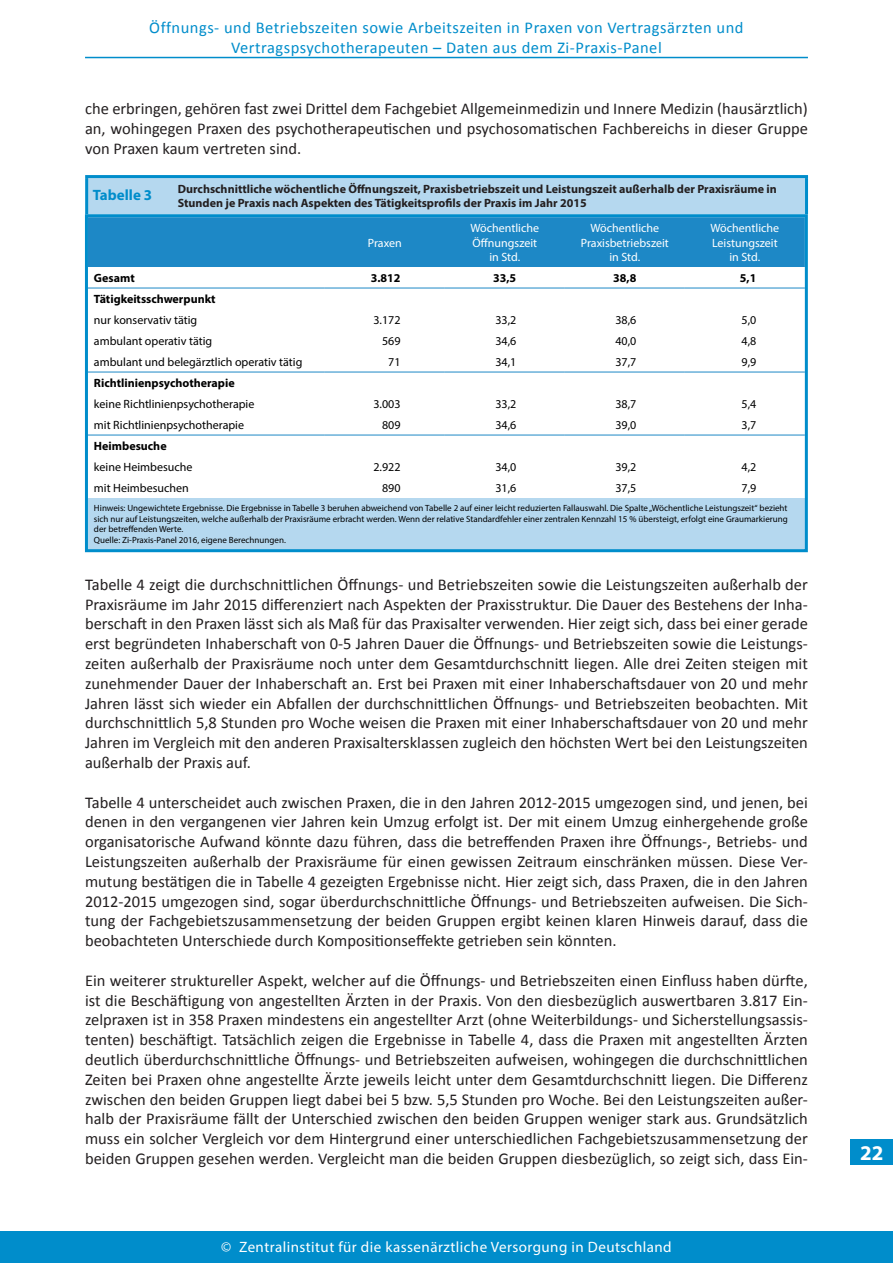
<style>
.page{position:relative;width:893px;height:1263px;background:#fff}
.page>*{position:absolute;margin:0;border:0;box-sizing:border-box;transform-origin:0 0}
.t1{font:700 21px "Myriad Pro";color:#fff}
.t2{font:16.5px/19.8px "Calibri";color:#231f20;text-align:justify}
.t3{font:16.5px/19.8px "Calibri";letter-spacing:.03em;color:#008dcb;text-align:center}
.t4{font:15px "Myriad Pro";letter-spacing:.03em;color:#fff}
.t5{font:700 15px "Myriad Pro";color:#008dcb}
.t6{font:12px "Myriad Pro";color:#000001}
.t7{font:700 12px/14.4px "Myriad Pro";color:#231f20}
.t8{font:12px/14.4px "Myriad Pro";color:#fff;text-align:center}
.t9{font:700 12px "Myriad Pro";color:#000001}
.t10{font:9px/10.8px "Myriad Pro";color:#000001}
</style>
<div class="page">
<div style="left:0;top:1231px;width:893px;height:32px;background:#008dcb"></div>
<hr style="left:85px;top:57px;width:723px;height:1px;background:#008dcb">
<div style="left:850px;top:1140px;width:43px;height:25px;background:#008dcb"></div>
<div style="left:89px;top:218px;width:715px;height:49px;background:#1d88c6"></div>
<svg style="left:89px;top:287px;width:715px;height:148px"></svg>
<div style="left:88px;top:498px;width:717px;height:51px;background:#b5d8ef"></div>
<hr style="left:88px;top:288px;width:237px;height:1px;background:#1d88c6">
<hr style="left:325px;top:288px;width:120px;height:1px;background:#1d88c6">
<hr style="left:445px;top:288px;width:120px;height:1px;background:#1d88c6">
<hr style="left:565px;top:288px;width:120px;height:1px;background:#1d88c6">
<hr style="left:685px;top:288px;width:120px;height:1px;background:#1d88c6">
<hr style="left:88px;top:372px;width:237px;height:1px;background:#1d88c6">
<hr style="left:325px;top:372px;width:120px;height:1px;background:#1d88c6">
<hr style="left:445px;top:372px;width:120px;height:1px;background:#1d88c6">
<hr style="left:565px;top:372px;width:120px;height:1px;background:#1d88c6">
<hr style="left:685px;top:372px;width:120px;height:1px;background:#1d88c6">
<hr style="left:88px;top:435px;width:237px;height:1px;background:#1d88c6">
<hr style="left:325px;top:435px;width:120px;height:1px;background:#1d88c6">
<hr style="left:445px;top:435px;width:120px;height:1px;background:#1d88c6">
<hr style="left:565px;top:435px;width:120px;height:1px;background:#1d88c6">
<hr style="left:685px;top:435px;width:120px;height:1px;background:#1d88c6">
<div style="left:85px;top:214px;width:723px;height:338px;border:3px solid #008dcb"></div>
<div style="left:87px;top:177px;width:719px;height:37px;background:#b5d8ef"></div>
<hr style="left:85px;top:175px;width:723px;height:3px;background:#008dcb">
<hr style="left:85px;top:178px;width:3px;height:36px;background:#008dcb">
<hr style="left:805px;top:178px;width:3px;height:36px;background:#008dcb">
<p class="t3" style="left:149px;top:17px;width:596px">Öffnungs- und Betriebszeiten sowie Arbeitszeiten in Praxen von Vertragsärzten und<br>Vertragspsychotherapeuten – Daten aus dem Zi-Praxis-Panel</p>
<p class="t2" style="left:85px;top:99px;width:724px">che erbringen, gehören fast zwei Drittel dem Fachgebiet Allgemeinmedizin und Innere Medizin (hausärztlich) an, wohingegen Praxen des psychotherapeutischen und psychosomatischen Fachbereichs in dieser Gruppe von Praxen kaum vertreten sind.</p>
<p class="t5" style="left:93px;top:185px;width:61px">Tabelle 3</p>
<p class="t7" style="left:178px;top:181px;width:601px">Durchschnittliche wöchentliche Öffnungszeit, Praxisbetriebszeit und Leistungszeit außerhalb der Praxisräume in<br>Stunden je Praxis nach Aspekten des Tätigkeitsprofils der Praxis im Jahr 2015</p>
<p class="t8" style="left:368px;top:235px;width:35px">Praxen</p>
<p class="t8" style="left:470px;top:221px;width:70px">Wöchentliche<br>Öffnungszeit in Std.</p>
<p class="t8" style="left:581px;top:221px;width:89px">Wöchentliche<br>Praxisbetriebszeit in Std.</p>
<p class="t8" style="left:710px;top:221px;width:70px">Wöchentliche<br>Leistungszeit in Std.</p>
<p class="t9" style="left:94px;top:270px;width:42px">Gesamt</p>
<p class="t9" style="left:371px;top:270px;width:31px">3.812</p>
<p class="t9" style="left:493px;top:270px;width:25px">33,5</p>
<p class="t9" style="left:613px;top:270px;width:25px">38,8</p>
<p class="t9" style="left:740px;top:270px;width:18px">5,1</p>
<p class="t9" style="left:94px;top:291px;width:123px">Tätigkeitsschwerpunkt</p>
<p class="t6" style="left:94px;top:313px;width:105px">nur konservativ tätig</p>
<p class="t6" style="left:373px;top:313px;width:29px">3.172</p>
<p class="t6" style="left:495px;top:313px;width:22px">33,2</p>
<p class="t6" style="left:615px;top:313px;width:22px">38,6</p>
<p class="t6" style="left:741px;top:313px;width:16px">5,0</p>
<p class="t6" style="left:94px;top:334px;width:120px">ambulant operativ tätig</p>
<p class="t6" style="left:382px;top:334px;width:20px">569</p>
<p class="t6" style="left:495px;top:334px;width:22px">34,6</p>
<p class="t6" style="left:615px;top:334px;width:22px">40,0</p>
<p class="t6" style="left:741px;top:334px;width:16px">4,8</p>
<p class="t6" style="left:94px;top:355px;width:210px">ambulant und belegärztlich operativ tätig</p>
<p class="t6" style="left:388px;top:355px;width:14px">71</p>
<p class="t6" style="left:495px;top:355px;width:22px">34,1</p>
<p class="t6" style="left:615px;top:355px;width:22px">37,7</p>
<p class="t6" style="left:741px;top:355px;width:16px">9,9</p>
<p class="t9" style="left:94px;top:375px;width:142px">Richtlinienpsychotherapie</p>
<p class="t6" style="left:94px;top:397px;width:162px">keine Richtlinienpsychotherapie</p>
<p class="t6" style="left:373px;top:397px;width:29px">3.003</p>
<p class="t6" style="left:495px;top:397px;width:22px">33,2</p>
<p class="t6" style="left:615px;top:397px;width:22px">38,7</p>
<p class="t6" style="left:741px;top:397px;width:16px">5,4</p>
<p class="t6" style="left:94px;top:418px;width:152px">mit Richtlinienpsychotherapie</p>
<p class="t6" style="left:382px;top:418px;width:20px">809</p>
<p class="t6" style="left:495px;top:418px;width:22px">34,6</p>
<p class="t6" style="left:615px;top:418px;width:22px">39,0</p>
<p class="t6" style="left:741px;top:418px;width:16px">3,7</p>
<p class="t9" style="left:94px;top:438px;width:74px">Heimbesuche</p>
<p class="t6" style="left:94px;top:460px;width:100px">keine Heimbesuche</p>
<p class="t6" style="left:373px;top:460px;width:29px">2.922</p>
<p class="t6" style="left:495px;top:460px;width:22px">34,0</p>
<p class="t6" style="left:615px;top:460px;width:22px">39,2</p>
<p class="t6" style="left:741px;top:460px;width:16px">4,2</p>
<p class="t6" style="left:94px;top:481px;width:96px">mit Heimbesuchen</p>
<p class="t6" style="left:382px;top:481px;width:20px">890</p>
<p class="t6" style="left:495px;top:481px;width:22px">31,6</p>
<p class="t6" style="left:615px;top:481px;width:22px">37,5</p>
<p class="t6" style="left:741px;top:481px;width:16px">7,9</p>
<p class="t10" style="left:94px;top:502px;width:695px">Hinweis: Ungewichtete Ergebnisse. Die Ergebnisse in Tabelle 3 beruhen abweichend von Tabelle 2 auf einer leicht reduzierten Fallauswahl. Die Spalte „Wöchentliche Leistungszeit“ bezieht sich nur auf Leistungszeiten, welche außerhalb der Praxisräume erbracht werden. Wenn der relative Standardfehler einer zentralen Kennzahl 15 % übersteigt, erfolgt eine Graumarkierung der betreffenden Werte.<br>Quelle: Zi-Praxis-Panel 2016, eigene Berechnungen.</p>
<p class="t2" style="left:85px;top:574px;width:724px">Tabelle 4 zeigt die durchschnittlichen Öffnungs- und Betriebszeiten sowie die Leistungszeiten außerhalb der Praxisräume im Jahr 2015 differenziert nach Aspekten der Praxisstruktur. Die Dauer des Bestehens der Inha&shy;berschaft in den Praxen lässt sich als Maß für das Praxisalter verwenden. Hier zeigt sich, dass bei einer gerade erst begründeten Inhaberschaft von 0-5 Jahren Dauer die Öffnungs- und Betriebszeiten sowie die Leistungs&shy;zeiten außerhalb der Praxisräume noch unter dem Gesamtdurchschnitt liegen. Alle drei Zeiten steigen mit zunehmender Dauer der Inhaberschaft an. Erst bei Praxen mit einer Inhaberschaftsdauer von 20 und mehr Jahren lässt sich wieder ein Abfallen der durchschnittlichen Öffnungs- und Betriebszeiten beobachten. Mit durchschnittlich 5,8 Stunden pro Woche weisen die Praxen mit einer Inhaberschaftsdauer von 20 und mehr Jahren im Vergleich mit den anderen Praxisaltersklassen zugleich den höchsten Wert bei den Leistungszeiten außerhalb der Praxis auf.</p>
<p class="t2" style="left:85px;top:792px;width:724px">Tabelle 4 unterscheidet auch zwischen Praxen, die in den Jahren 2012-2015 umgezogen sind, und jenen, bei denen in den vergangenen vier Jahren kein Umzug erfolgt ist. Der mit einem Umzug einhergehende große organisatorische Aufwand könnte dazu führen, dass die betreffenden Praxen ihre Öffnungs-, Betriebs- und Leistungszeiten außerhalb der Praxisräume für einen gewissen Zeitraum einschränken müssen. Diese Ver&shy;mutung bestätigen die in Tabelle 4 gezeigten Ergebnisse nicht. Hier zeigt sich, dass Praxen, die in den Jahren 2012-2015 umgezogen sind, sogar überdurchschnittliche Öffnungs- und Betriebszeiten aufweisen. Die Sich&shy;tung der Fachgebietszusammensetzung der beiden Gruppen ergibt keinen klaren Hinweis darauf, dass die beobachteten Unterschiede durch Kompositionseffekte getrieben sein könnten.</p>
<p class="t2" style="left:85px;top:970px;width:724px">Ein weiterer struktureller Aspekt, welcher auf die Öffnungs- und Betriebszeiten einen Einfluss haben dürfte, ist die Beschäftigung von angestellten Ärzten in der Praxis. Von den diesbezüglich auswertbaren 3.817 Ein&shy;zelpraxen ist in 358 Praxen mindestens ein angestellter Arzt (ohne Weiterbildungs- und Sicherstellungsassis&shy;tenten) beschäftigt. Tatsächlich zeigen die Ergebnisse in Tabelle 4, dass die Praxen mit angestellten Ärzten deutlich überdurchschnittliche Öffnungs- und Betriebszeiten aufweisen, wohingegen die durchschnittlichen Zeiten bei Praxen ohne angestellte Ärzte jeweils leicht unter dem Gesamtdurchschnitt liegen. Die Differenz zwischen den beiden Gruppen liegt dabei bei 5 bzw. 5,5 Stunden pro Woche. Bei den Leistungszeiten außer&shy;halb der Praxisräume fällt der Unterschied zwischen den beiden Gruppen weniger stark aus. Grundsätzlich muss ein solcher Vergleich vor dem Hintergrund einer unterschiedlichen Fachgebietszusammensetzung der beiden Gruppen gesehen werden. Vergleicht man die beiden Gruppen diesbezüglich, so zeigt sich, dass Ein-</p>
<p class="t4" style="left:221px;top:1238px;width:452px">© Zentralinstitut für die kassenärztliche Versorgung in Deutschland</p>
<p class="t1" style="left:860px;top:1139px;width:25px">22</p>
</div>
